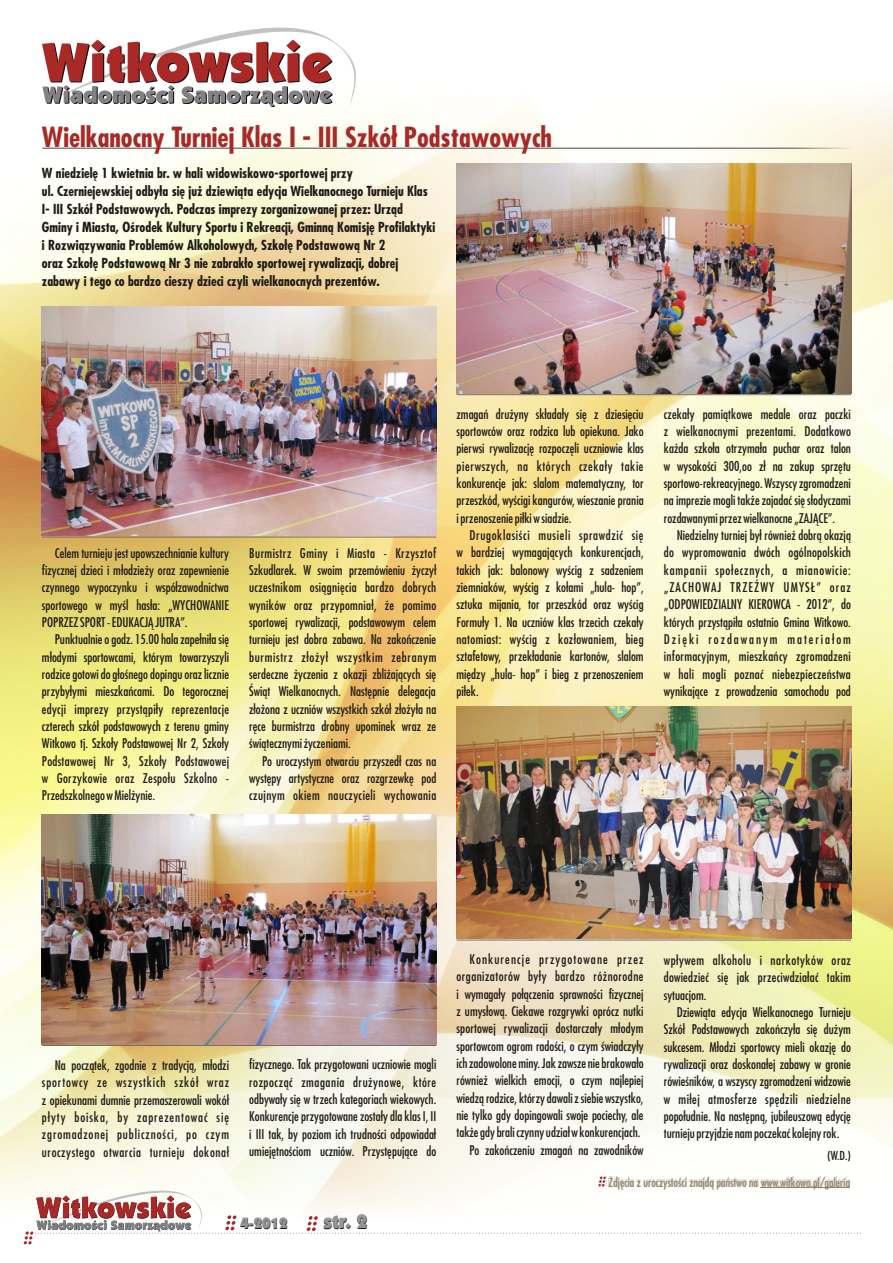
<style>
.page{position:relative;width:893px;height:1263px;background:#fff}
.page>*{position:absolute;margin:0;border:0;box-sizing:border-box;transform-origin:0 0}
.t1{font:700 27px "Fujiyama";color:#a82926}
.t2{font:900 19.5px "Kabel IT Cby BT";color:#1f1a17}
.t3{font:900 15px "Kabel IT Cby BT";color:#1f1a17}
.t4{font:700 13.5px/18px "Fujiyama";color:#1f1a17}
.t5{font:13.05px/17.4px "Fujiyama";color:#1f1a17;text-align:justify}
.t6{font:12px "Fujiyama";color:#948066}
.t7{font:12px "Fujiyama";color:#1f1a17}
</style>
<div class="page">
<img style="left:0;top:96px;width:893px;height:1104px">
<svg style="left:42px;top:27px;width:314px;height:80px"></svg>
<hr style="left:42px;top:537px;width:394px;height:1px;background:#737070">
<hr style="left:42px;top:147px;width:809px;height:2px;background:#828282">
<hr style="left:457px;top:940px;width:394px;height:1px;background:#737070">
<div style="left:608px;top:1176px;width:242px;height:13px;background:#1f1a17;opacity:.2"></div>
<div style="left:598px;top:1176px;width:8px;height:11px;background:#1f1a17;opacity:.2"></div>
<svg style="left:24px;top:1177px;width:838px;height:67px"></svg>
<img style="left:457px;top:164px;width:394px;height:229px">
<img style="left:457px;top:706px;width:394px;height:233px">
<img style="left:42px;top:306px;width:394px;height:230px">
<img style="left:42px;top:814px;width:394px;height:230px">
<hr style="left:42px;top:1045px;width:394px;height:1px;background:#737070">
<hr style="left:457px;top:394px;width:394px;height:1px;background:#737070">
<h1 class="t1" style="left:42px;top:127px;width:512px">Wielkanocny Turniej Klas I - III Szkół Podstawowych</h1>
<p class="t4" style="left:42px;top:165px;width:395px">W niedzielę 1 kwietnia br. w hali widowiskowo-sportowej przy<br>ul. Czerniejewskiej odbyła się już dziewiąta edycja Wielkanocnego Turnieju Klas I- III Szkół Podstawowych. Podczas imprezy zorganizowanej przez: Urząd Gminy i Miasta, Ośrodek Kultury Sportu i Rekreacji, Gminną Komisję Profilaktyki i Rozwiązywania Problemów Alkoholowych, Szkołę Podstawową Nr 2<br>oraz Szkołę Podstawową Nr 3 nie zabrakło sportowej rywalizacji, dobrej zabawy i tego co bardzo cieszy dzieci czyli wielkanocnych prezentów.</p>
<p class="t5" style="left:42px;top:545px;width:189px;text-indent:13px">Celem turnieju jest upowszechnianie kultury fizycznej dzieci i młodzieży oraz zapewnienie czynnego wypoczynku i współzawodnictwa sportowego w myśl hasła: „WYCHOWANIE POPRZEZ SPORT - EDUKACJĄ JUTRA”.</p>
<p class="t5" style="left:42px;top:632px;width:189px;text-indent:13px">Punktualnie o godz. 15.00 hala zapełniła się młodymi sportowcami, którym towarzyszyli rodzice gotowi do głośnego dopingu oraz licznie przybyłymi mieszkańcami. Do tegorocznej edycji imprezy przystąpiły reprezentacje czterech szkół podstawowych z terenu gminy Witkowo tj. Szkoły Podstawowej Nr 2, Szkoły Podstawowej Nr 3, Szkoły Podstawowej w Gorzykowie oraz Zespołu Szkolno - Przedszkolnego w Mielżynie.</p>
<p class="t5" style="left:249px;top:545px;width:189px">Burmistrz Gminy i Miasta - Krzysztof Szkudlarek. W swoim przemówieniu życzył uczestnikom osiągnięcia bardzo dobrych wyników oraz przypomniał, że pomimo sportowej rywalizacji, podstawowym celem turnieju jest dobra zabawa. Na zakończenie burmistrz złożył wszystkim zebranym serdeczne życzenia z okazji zbliżających się Świąt Wielkanocnych. Następnie delegacja złożona z uczniów wszystkich szkół złożyła na ręce burmistrza drobny upominek wraz ze świątecznymi życzeniami.</p>
<p class="t5" style="left:249px;top:753px;width:189px;text-indent:13px">Po uroczystym otwarciu przyszedł czas na występy artystyczne oraz rozgrzewkę pod czujnym okiem nauczycieli wychowania</p>
<p class="t5" style="left:457px;top:406px;width:189px">zmagań drużyny składały się z dziesięciu sportowców oraz rodzica lub opiekuna. Jako pierwsi rywalizację rozpoczęli uczniowie klas pierwszych, na których czekały takie konkurencje jak: slalom matematyczny, tor przeszkód, wyścigi kangurów, wieszanie prania i przenoszenie piłki w siadzie.</p>
<p class="t5" style="left:457px;top:527px;width:189px;text-indent:13px">Drugoklasiści musieli sprawdzić się w bardziej wymagających konkurencjach, takich jak: balonowy wyścig z sadzeniem ziemniaków, wyścig z kołami „hula- hop”, sztuka mijania, tor przeszkód oraz wyścig Formuły 1. Na uczniów klas trzecich czekały natomiast: wyścig z kozłowaniem, bieg sztafetowy, przekładanie kartonów, slalom między „hula- hop” i bieg z przenoszeniem piłek.</p>
<p class="t5" style="left:664px;top:406px;width:189px">czekały pamiątkowe medale oraz paczki z wielkanocnymi prezentami. Dodatkowo każda szkoła otrzymała puchar oraz talon w wysokości 300,oo zł na zakup sprzętu sportowo-rekreacyjnego. Wszyscy zgromadzeni na imprezie mogli także zajadać się słodyczami rozdawanymi przez wielkanocne „ZAJĄCE”.</p>
<p class="t5" style="left:664px;top:527px;width:189px;text-indent:13px">Niedzielny turniej był również dobrą okazją do wypromowania dwóch ogólnopolskich kampanii społecznych, a mianowicie: „ZACHOWAJ TRZEŹWY UMYSŁ” oraz „ODPOWIEDZIALNY KIEROWCA - 2012”, do których przystąpiła ostatnio Gmina Witkowo.<br>Dzięki rozdawanym materiałom informacyjnym, mieszkańcy zgromadzeni w hali mogli poznać niebezpieczeństwa wynikające z prowadzenia samochodu pod</p>
<p class="t5" style="left:42px;top:1058px;width:189px;text-indent:13px">Na początek, zgodnie z tradycją, młodzi sportowcy ze wszystkich szkół wraz z opiekunami dumnie przemaszerowali wokół płyty boiska, by zaprezentować się zgromadzonej publiczności, po czym uroczystego otwarcia turnieju dokonał</p>
<p class="t5" style="left:249px;top:1057px;width:189px">fizycznego. Tak przygotowani uczniowie mogli rozpocząć zmagania drużynowe, które odbywały się w trzech kategoriach wiekowych.<br>Konkurencje przygotowane zostały dla klas I, II i III tak, by poziom ich trudności odpowiadał umiejętnościom uczniów. Przystępujące do</p>
<p class="t3" style="left:241px;top:1218px;width:49px">4-2012</p>
<h2 class="t2" style="left:324px;top:1214px;width:46px">str. 2</h2>
<p class="t5" style="left:456px;top:952px;width:189px;text-align:right">Konkurencje przygotowane przez organizatorów były bardzo różnorodne i wymagały połączenia sprawności fizycznej z umysłową. Ciekawe rozgrywki oprócz nutki sportowej rywalizacji dostarczały młodym sportowcom ogrom radości, o czym świadczyły ich zadowolone miny. Jak zawsze nie brakowało również wielkich emocji, o czym najlepiej wiedzą rodzice, którzy dawali zsiebie wszystko, nie tylko gdy dopingowali swoje pociechy, ale także gdy brali czynny udział w konkurencjach.<br>Po zakończeniu zmagań na zawodników</p>
<p class="t5" style="left:664px;top:952px;width:189px">wpływem alkoholu i narkotyków oraz dowiedzieć się jak przeciwdziałać takim sytuacjom.</p>
<p class="t5" style="left:664px;top:1004px;width:189px;text-indent:13px">Dziewiąta edycja Wielkanocnego Turnieju Szkół Podstawowych zakończyła się dużym sukcesem. Młodzi sportowcy mieli okazję do rywalizacji oraz doskonałej zabawy w gronie rówieśników, a wszyscy zgromadzeni widzowie w miłej atmosferze spędzili niedzielne popołudnie. Na następną, jubileuszową edycję turnieju przyjdzie nam poczekać kolejny rok.</p>
<p class="t7" style="left:827px;top:1150px;width:25px">(W.D.)</p>
<p class="t6" style="left:609px;top:1177px;width:243px">Zdjęcia z uroczystości znajdą państwo na www.witkowo.pl/galeria</p>
</div>
